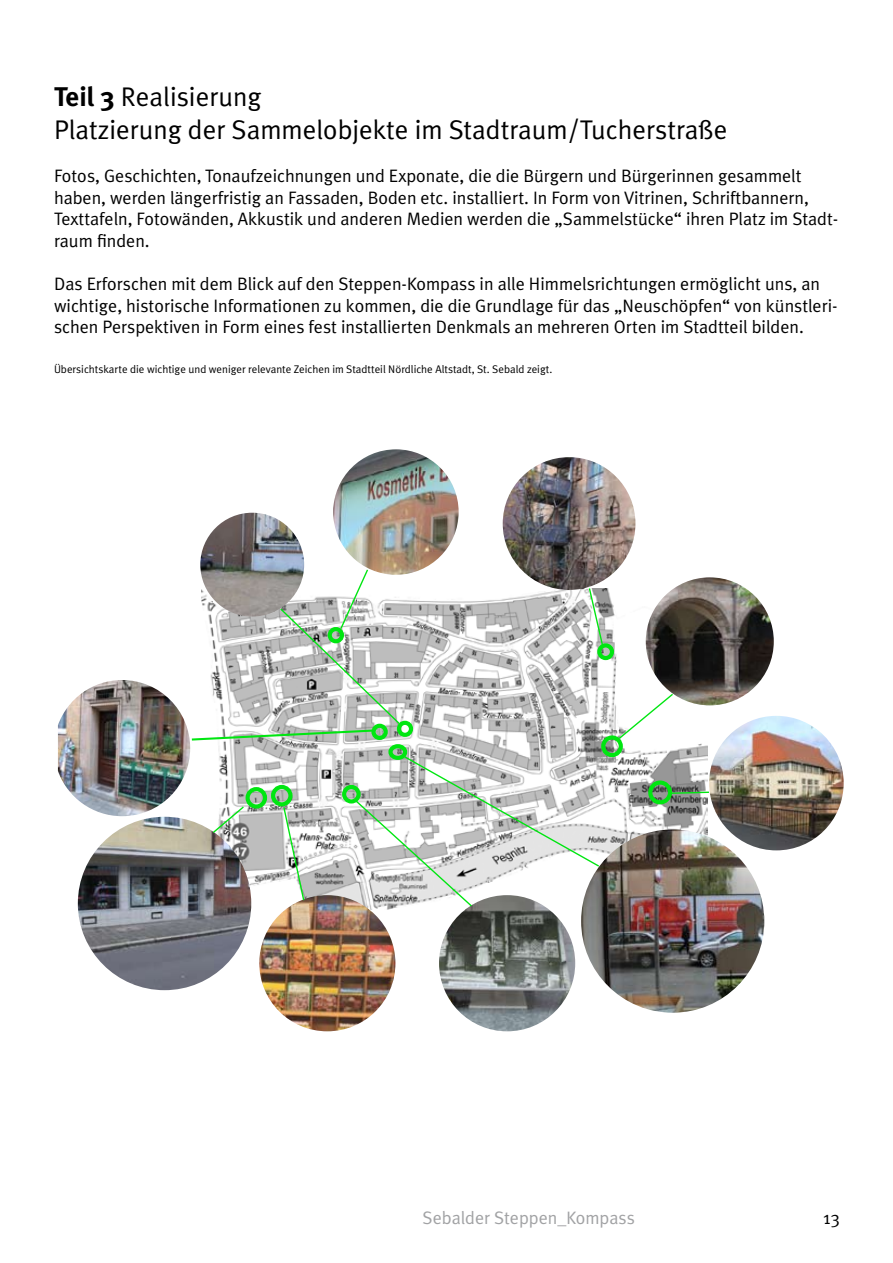
<style>
.page{position:relative;width:893px;height:1263px;background:#fff}
.page>*{position:absolute;margin:0;border:0;box-sizing:border-box;transform-origin:0 0}
.t1{font:27px/32.4px "Meta Plus Normal";color:#000}
.t2{font:18px/21.6px "Meta Plus Normal";color:#000}
.t3{font:18px "Meta Plus Normal";color:#a1a2a4}
.t4{font:11.1px "Meta Plus Normal";color:#000}
.s1{font-family:"Meta Plus";font-weight:700}
</style>
<div class="page">
<img style="left:202px;top:588px;width:505px;height:321px">
<div style="left:601px;top:735px;width:22px;height:22px;border:4px solid #00e611;border-radius:50%"></div>
<div style="left:388px;top:744px;width:19px;height:16px;border:4px solid #00e611;border-radius:50%"></div>
<div style="left:246px;top:787px;width:21px;height:21px;border:4px solid #00e611;border-radius:50%"></div>
<div style="left:342px;top:785px;width:19px;height:18px;border:4px solid #00e611;border-radius:50%"></div>
<div style="left:271px;top:785px;width:22px;height:21px;border:4px solid #00e611;border-radius:50%"></div>
<div style="left:597px;top:643px;width:17px;height:17px;border:4px solid #00e611;border-radius:50%"></div>
<img style="left:646px;top:577px;width:128px;height:128px;border-radius:64px">
<img style="left:709px;top:716px;width:135px;height:134px;border-radius:67px">
<div style="left:648px;top:780px;width:24px;height:24px;border:4px solid #00e611;border-radius:50%"></div>
<img style="left:333px;top:449px;width:126px;height:126px;border-radius:63px">
<img style="left:581px;top:829px;width:183px;height:184px;border-radius:91px">
<img style="left:200px;top:513px;width:104px;height:103px;border-radius:52px">
<div style="left:397px;top:721px;width:16px;height:16px;border:4px solid #00e611;border-radius:50%"></div>
<img style="left:78px;top:817px;width:173px;height:173px;border-radius:87px">
<img style="left:503px;top:457px;width:132px;height:133px;border-radius:66px">
<img style="left:58px;top:680px;width:132px;height:136px">
<img style="left:259px;top:895px;width:136px;height:136px;border-radius:68px">
<img style="left:439px;top:895px;width:136px;height:136px;border-radius:68px">
<svg style="left:211px;top:805px;width:34px;height:29px"></svg>
<svg style="left:282px;top:806px;width:23px;height:96px"></svg>
<svg style="left:353px;top:754px;width:248px;height:154px"></svg>
<svg style="left:191px;top:568px;width:210px;height:174px"></svg>
<svg style="left:670px;top:791px;width:40px;height:4px"></svg>
<svg style="left:617px;top:692px;width:57px;height:48px"></svg>
<svg style="left:588px;top:588px;width:16px;height:60px"></svg>
<h1 class="t1" style="left:54px;top:81px;width:675px"><span class="s1">Teil 3</span> Realisierung<br>Platzierung der Sammelobjekte im Stadtraum/Tucherstraße</h1>
<p class="t2" style="left:54px;top:165px;width:786px">Fotos, Geschichten, Tonaufzeichnungen und Exponate, die die Bürgern und Bürgerinnen gesammelt haben, werden längerfristig an Fassaden, Boden etc. installiert. In Form von Vitrinen, Schriftbannern, Texttafeln, Fotowänden, Akkustik und anderen Medien werden die „Sammelstücke“ ihren Platz im Stadt&shy;raum finden.</p>
<p class="t2" style="left:54px;top:273px;width:785px">Das Erforschen mit dem Blick auf den Steppen-Kompass in alle Himmelsrichtungen ermöglicht uns, an wichtige, historische Informationen zu kommen, die die Grundlage für das „Neuschöpfen“ von künstleri&shy;schen Perspektiven in Form eines fest installierten Denkmals an mehreren Orten im Stadtteil bilden.</p>
<p class="t4" style="left:54px;top:363px;width:500px">Übersichtskarte die wichtige und weniger relevante Zeichen im Stadtteil Nördliche Altstadt, St. Sebald zeigt.</p>
<p class="t3" style="left:423px;top:1207px;width:214px">Sebalder Steppen_Kompass</p>
<p class="t2" style="left:823px;top:1206px;width:18px">13</p>
</div>
